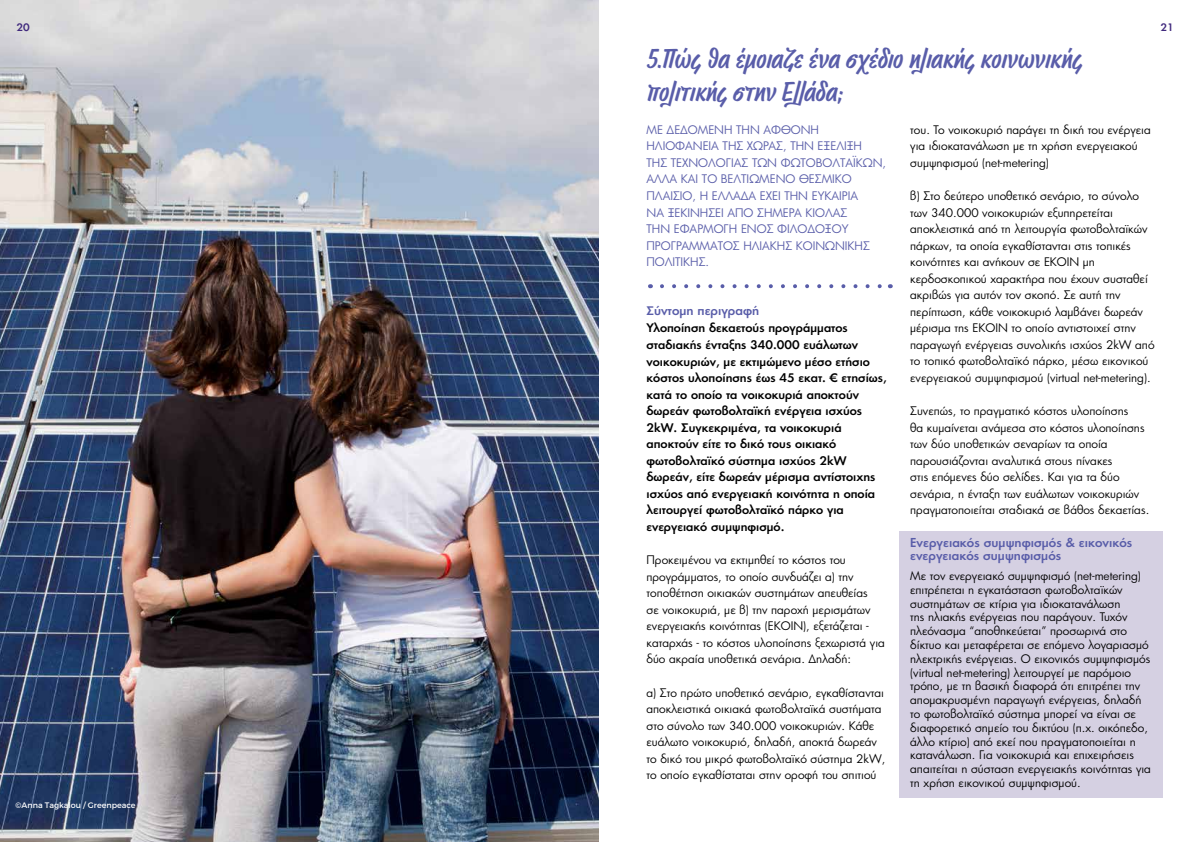
<style>
.page{position:relative;width:1191px;height:842px;background:#fff}
.page>*{position:absolute;margin:0;border:0;box-sizing:border-box;transform-origin:0 0}
.t1{font:27px/33.1px "CF Reklama";color:#595da9}
.t2{font:500 12px/13.8px "PF Futura Neu";color:#595da9}
.t3{font:11.5px/16.5px "PF Futura Neu";color:#000}
.t4{font:500 11.5px/16.5px "PF Futura Neu";color:#000}
.t5{font:11.5px/16.5px "PF Futura Neu";color:#595da9}
.t6{font:500 10px "PF Futura Neu";color:#40297d}
.t7{font:8px "Montserrat";color:#fff}
.s1{font-size:11.5px}
</style>
<div class="page">
<div style="left:899px;top:531px;width:263px;height:267px;background:#d5d0e2"></div>
<img style="left:0;top:0;width:598px;height:842px">
<svg style="left:662px;top:284px;width:228px;height:4px"></svg>
<p class="t6" style="left:17px;top:20px;width:15px">20</p>
<p class="t7" style="left:16px;top:800px;width:121px">©Anna Tagkalou / Greenpeace</p>
<h1 class="t1" style="left:648px;top:42px;width:437px">5.Πώς θα έμοιαζε ένα σχέδιο ηλιακής κοινωνικής πολιτικής στην Ελλάδα;</h1>
<p class="t6" style="left:1160px;top:20px;width:15px">21</p>
<p class="t5" style="left:646px;top:121px;width:241px">ΜΕ ΔΕΔΟΜΈΝΗ ΤΗΝ ΆΦΘΟΝΗ<br>ΗΛΙΟΦΆΝΕΙΑ ΤΗΣ ΧΏΡΑΣ, ΤΗΝ ΕΞΈΛΙΞΗ<br>ΤΗΣ ΤΕΧΝΟΛΟΓΊΑΣ ΤΩΝ ΦΩΤΟΒΟΛΤΑΪΚΏΝ,<br>ΑΛΛΆ ΚΑΙ ΤΟ ΒΕΛΤΙΩΜΈΝΟ ΘΕΣΜΙΚΌ<br>ΠΛΑΊΣΙΟ, Η ΕΛΛΆΔΑ ΈΧΕΙ ΤΗΝ ΕΥΚΑΙΡΊΑ<br>ΝΑ ΞΕΚΙΝΉΣΕΙ ΑΠΌ ΣΉΜΕΡΑ ΚΙΌΛΑΣ<br>ΤΗΝ ΕΦΑΡΜΟΓΉ ΕΝΌΣ ΦΙΛΌΔΟΞΟΥ<br>ΠΡΟΓΡΆΜΜΑΤΟΣ ΗΛΙΑΚΉΣ ΚΟΙΝΩΝΙΚΉΣ<br>ΠΟΛΙΤΙΚΉΣ.</p>
<p class="t2" style="left:646px;top:304px;width:114px"><span class="s1">Σ</span>ύντομη περιγραφή</p>
<p class="t4" style="left:646px;top:320px;width:242px">Υλοποίηση δεκαετούς προγράμματος σταδιακής ένταξης 340.000 ευάλωτων νοικοκυριών, με εκτιμώμενο μέσο ετήσιο κόστος υλοποίησης έως 45 εκατ. € ετησίως, κατά το οποίο τα νοικοκυριά αποκτούν δωρεάν φωτοβολταϊκή ενέργεια ισχύος 2kW. Συγκεκριμένα, τα νοικοκυριά αποκτούν είτε το δικό τους οικιακό φωτοβολταϊκό σύστημα ισχύος 2kW δωρεάν, είτε δωρεάν μέρισμα αντίστοιχης ισχύος από ενεργειακή κοινότητα η οποία λειτουργεί φωτοβολταϊκό πάρκο για ενεργειακό συμψηφισμό.</p>
<p class="t3" style="left:646px;top:551px;width:240px">Προκειμένου να εκτιμηθεί το κόστος του προγράμματος, το οποίο συνδυάζει α) την τοποθέτηση οικιακών συστημάτων απευθείας<br>σε νοικοκυριά, με β) την παροχή μερισμάτων ενεργειακής κοινότητας (ΕΚΟΙΝ), εξετάζεται - καταρχάς - το κόστος υλοποίησης ξεχωριστά για δύο ακραία υποθετικά σενάρια. Δηλαδή:</p>
<p class="t3" style="left:646px;top:684px;width:240px">α) Στο πρώτο υποθετικό σενάριο, εγκαθίστανται αποκλειστικά οικιακά φωτοβολταϊκά συστήματα στο σύνολο των 340.000 νοικοκυριών. Κάθε ευάλωτο νοικοκυριό, δηλαδή, αποκτά δωρεάν το δικό του μικρό φωτοβολταϊκό σύστημα 2kW, το οποίο εγκαθίσταται στην οροφή του σπιτιού</p>
<p class="t3" style="left:910px;top:121px;width:242px">του. Το νοικοκυριό παράγει τη δική του ενέργεια για ιδιοκατανάλωση με τη χρήση ενεργειακού συμψηφισμού (net-metering)</p>
<p class="t3" style="left:910px;top:187px;width:246px">β) Στο δεύτερο υποθετικό σενάριο, το σύνολο των 340.000 νοικοκυριών εξυπηρετείται αποκλειστικά από τη λειτουργία φωτοβολταϊκών πάρκων, τα οποία εγκαθίστανται στις τοπικές κοινότητες και ανήκουν σε ΕΚΟΙΝ μη κερδοσκοπικού χαρακτήρα που έχουν συσταθεί ακριβώς για αυτόν τον σκοπό. Σε αυτή την περίπτωση, κάθε νοικοκυριό λαμβάνει δωρεάν μέρισμα της ΕΚΟΙΝ το οποίο αντιστοιχεί στην παραγωγή ενέργειας συνολικής ισχύος 2kW από το τοπικό φωτοβολταϊκό πάρκο, μέσω εικονικού ενεργειακού συμψηφισμού (virtual net-metering).</p>
<p class="t3" style="left:910px;top:402px;width:240px">Συνεπώς, το πραγματικό κόστος υλοποίησης<br>θα κυμαίνεται ανάμεσα στο κόστος υλοποίησης των δύο υποθετικών σεναρίων τα οποία παρουσιάζονται αναλυτικά στους πίνακες<br>στις επόμενες δύο σελίδες. Και για τα δύο σενάρια, η ένταξη των ευάλωτων νοικοκυριών πραγματοποιείται σταδιακά σε βάθος δεκαετίας.</p>
<p class="t2" style="left:910px;top:535px;width:223px">Ενεργειακός συμψηφισμός &amp; εικονικός ενεργειακός συμψηφισμός</p>
<p class="t3" style="left:910px;top:569px;width:242px;line-height:13.8px">Με τον ενεργειακό συμψηφισμό (net-metering) επιτρέπεται η εγκατάσταση φωτοβολταϊκών συστημάτων σε κτίρια για ιδιοκατανάλωση<br>της ηλιακής ενέργειας που παράγουν. Τυχόν πλεόνασμα “αποθηκεύεται” προσωρινά στο δίκτυο και μεταφέρεται σε επόμενο λογαριασμό ηλεκτρικής ενέργειας. Ο εικονικός συμψηφισμός (virtual net-metering) λειτουργεί με παρόμοιο τρόπο, με τη βασική διαφορά ότι επιτρέπει την απομακρυσμένη παραγωγή ενέργειας, δηλαδή το φωτοβολταϊκό σύστημα μπορεί να είναι σε διαφορετικό σημείο του δικτύου (π.χ. οικόπεδο, άλλο κτίριο) από εκεί που πραγματοποιείται η κατανάλωση. Για νοικοκυριά και επιχειρήσεις απαιτείται η σύσταση ενεργειακής κοινότητας για τη χρήση εικονικού συμψηφισμού.</p>
</div>
